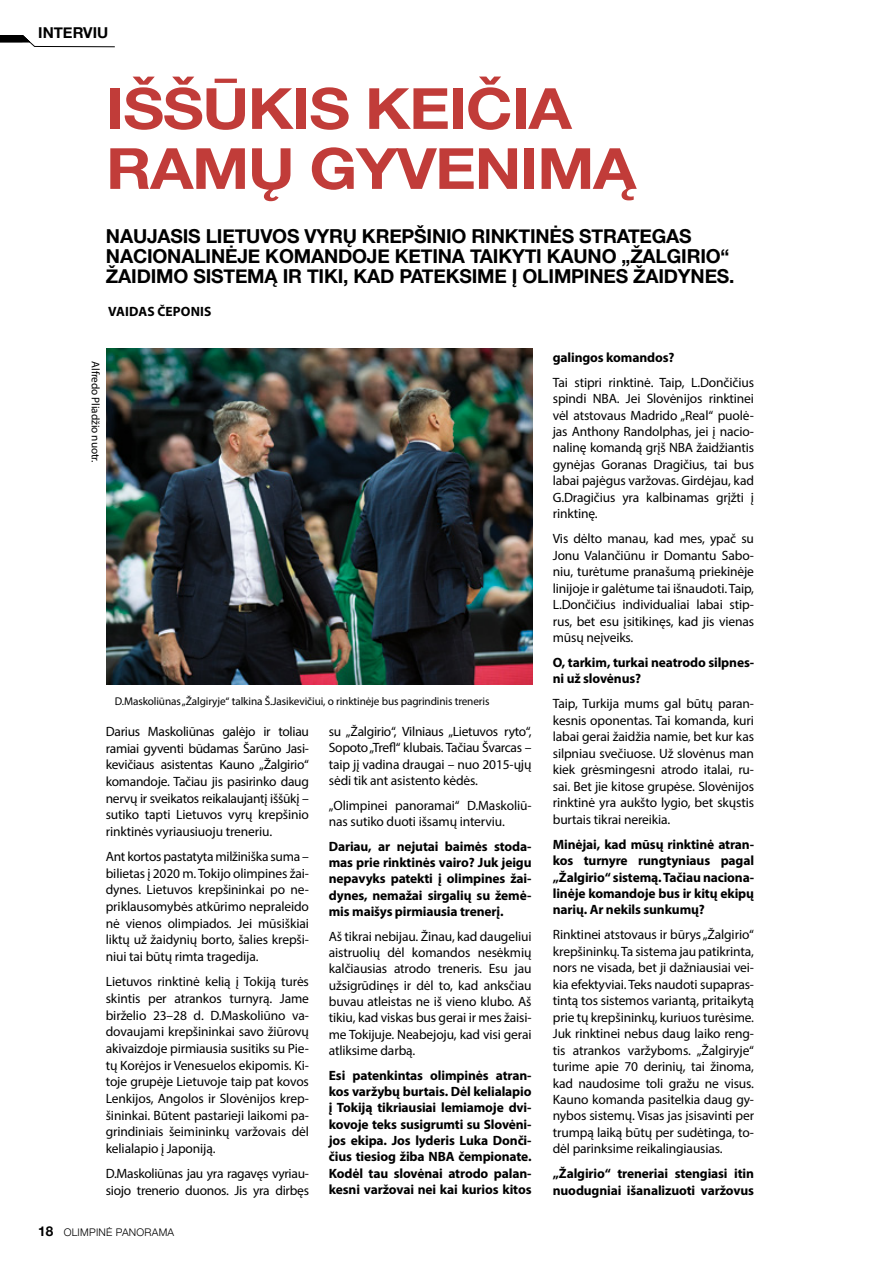
<style>
.page{position:relative;width:893px;height:1263px;background:#fff}
.page>*{position:absolute;margin:0;border:0;box-sizing:border-box;transform-origin:0 0}
.t1{font:700 56.85px/60px "Helvetica Neue";letter-spacing:-.02em;color:#c13c39;scale:1.11 1}
.t2{font:700 19.2px/20.1px "Helvetica Neue";letter-spacing:-.01em;color:#000}
.t3{font:700 15px "Helvetica Neue";color:#000}
.t4{font:13.5px/16.5px "Myriad Pro";letter-spacing:-.01em;color:#000;text-align:justify}
.t5{font:700 13.5px/16.4px "Myriad Pro";letter-spacing:-.01em;color:#000;text-align:justify}
.t6{font:700 13.5px "Myriad Pro";letter-spacing:.01em;color:#000}
.t7{font:11.25px "Myriad Pro";letter-spacing:-.01em;color:#000}
.t8{font:300 10.5px "Helvetica Neue";letter-spacing:.025em;color:#000}
.s1{font-weight:700;font-size:13.5px}
</style>
<div class="page">
<svg style="left:0;top:35px;width:115px;height:13px"></svg>
<img style="left:106px;top:349px;width:427px;height:336px">
<p class="t3" style="left:38px;top:21px;width:71px">INTERVIU</p>
<h1 class="t1" style="left:106px;top:80px;width:479px">IŠŠŪKIS KEIČIA<br>RAMŲ GYVENIMĄ</h1>
<h2 class="t2" style="left:106px;top:227px;width:630px">NAUJASIS LIETUVOS VYRŲ KREPŠINIO RINKTINĖS STRATEGAS<br>NACIONALINĖJE KOMANDOJE KETINA TAIKYTI KAUNO „ŽALGIRIO“<br>ŽAIDIMO SISTEMĄ IR TIKI, KAD PATEKSIME Į OLIMPINES ŽAIDYNES.</h2>
<p class="t6" style="left:108px;top:303px;width:105px">VAIDAS ČEPONIS</p>
<p class="t7" style="left:103px;top:361px;width:103px;rotate:90deg">Alfredo Pliadžio nuotr.</p>
<p class="t7" style="left:115px;top:694px;width:376px">D.Maskoliūnas „Žalgiryje“ talkina Š.Jasikevičiui, o rinktinėje bus pagrindinis treneris</p>
<p class="t4" style="left:106px;top:723px;width:205px">Darius Maskoliūnas galėjo ir toliau ramiai gyventi būdamas Šarūno Jasi&shy;kevičiaus asistentas Kauno „Žalgirio“ komandoje. Tačiau jis pasirinko daug nervų ir sveikatos reikalaujantį iššūkį – sutiko tapti Lietuvos vyrų krepšinio rinktinės vyriausiuoju treneriu.</p>
<p class="t4" style="left:106px;top:848px;width:205px">Ant kortos pastatyta milžiniška suma – bilietas į 2020 m. Tokijo olimpines žai&shy;dynes. Lietuvos krepšininkai po ne&shy;priklausomybės atkūrimo nepraleido nė vienos olimpiados. Jei mūsiškiai liktų už žaidynių borto, šalies krepši&shy;niui tai būtų rimta tragedija.</p>
<p class="t4" style="left:106px;top:973px;width:205px">Lietuvos rinktinė kelią į Tokiją turės skintis per atrankos turnyrą. Jame birželio 23–28 d. D.Maskoliūno va&shy;dovaujami krepšininkai savo žiūrovų akivaizdoje pirmiausia susitiks su Pie&shy;tų Korėjos ir Venesuelos ekipomis. Ki&shy;toje grupėje Lietuvoje taip pat kovos Lenkijos, Angolos ir Slovėnijos krep&shy;šininkai. Būtent pastarieji laikomi pa&shy;grindiniais šeimininkų varžovais dėl kelialapio į Japoniją.</p>
<p class="t4" style="left:106px;top:1165px;width:205px">D.Maskoliūnas jau yra ragavęs vyriau&shy;siojo trenerio duonos. Jis yra dirbęs</p>
<p class="t8" style="left:38px;top:1224px;width:137px"><span class="s1">18</span> OLIMPINĖ PANORAMA</p>
<p class="t4" style="left:329px;top:723px;width:204px">su „Žalgirio“, Vilniaus „Lietuvos ryto“, Sopoto „Trefl“ klubais. Tačiau Švarcas – taip jį vadina draugai – nuo 2015-ųjų sėdi tik ant asistento kėdės.</p>
<p class="t4" style="left:329px;top:797px;width:204px">„Olimpinei panoramai“ D.Maskoliū&shy;nas sutiko duoti išsamų interviu.</p>
<p class="t5" style="left:329px;top:837px;width:204px">Dariau, ar nejutai baimės stoda&shy;mas prie rinktinės vairo? Juk jeigu nepavyks patekti į olimpines žai&shy;dynes, nemažai sirgalių su žemė&shy;mis maišys pirmiausia trenerį.</p>
<p class="t4" style="left:329px;top:928px;width:204px">Aš tikrai nebijau. Žinau, kad daugeliui aistruolių dėl komandos nesėkmių kalčiausias atrodo treneris. Esu jau užsigrūdinęs ir dėl to, kad anksčiau buvau atleistas ne iš vieno klubo. Aš tikiu, kad viskas bus gerai ir mes žaisi&shy;me Tokijuje. Neabejoju, kad visi gerai atliksime darbą.</p>
<p class="t5" style="left:329px;top:1067px;width:204px">Esi patenkintas olimpinės atran&shy;kos varžybų burtais. Dėl kelialapio į Tokiją tikriausiai lemiamoje dvi&shy;kovoje teks susigrumti su Slovėni&shy;jos ekipa. Jos lyderis Luka Donči&shy;čius tiesiog žiba NBA čempionate.<br>Kodėl tau slovėnai atrodo palan&shy;kesni varžovai nei kai kurios kitos</p>
<p class="t5" style="left:553px;top:348px;width:123px">galingos komandos?</p>
<p class="t4" style="left:553px;top:374px;width:203px">Tai stipri rinktinė. Taip, L.Dončičius spindi NBA. Jei Slovėnijos rinktinei vėl atstovaus Madrido „Real“ puolė&shy;jas Anthony Randolphas, jei į nacio&shy;nalinę komandą grįš NBA žaidžiantis gynėjas Goranas Dragičius, tai bus labai pajėgus varžovas. Girdėjau, kad G.Dragičius yra kalbinamas grįžti į rinktinę.</p>
<p class="t4" style="left:553px;top:530px;width:203px">Vis dėlto manau, kad mes, ypač su Jonu Valančiūnu ir Domantu Sabo&shy;niu, turėtume pranašumą priekinėje linijoje ir galėtume tai išnaudoti. Taip, L.Dončičius individualiai labai stip&shy;rus, bet esu įsitikinęs, kad jis vienas mūsų neįveiks.</p>
<p class="t5" style="left:553px;top:654px;width:203px">O, tarkim, turkai neatrodo silpnes&shy;ni už slovėnus?</p>
<p class="t4" style="left:553px;top:695px;width:203px">Taip, Turkija mums gal būtų paran&shy;kesnis oponentas. Tai komanda, kuri labai gerai žaidžia namie, bet kur kas silpniau svečiuose. Už slovėnus man kiek grėsmingesni atrodo italai, ru&shy;sai. Bet jie kitose grupėse. Slovėnijos rinktinė yra aukšto lygio, bet skųstis burtais tikrai nereikia.</p>
<p class="t5" style="left:553px;top:835px;width:203px">Minėjai, kad mūsų rinktinė atran&shy;kos turnyre rungtyniaus pagal „Žalgirio“ sistemą. Tačiau naciona&shy;linėje komandoje bus ir kitų ekipų narių. Ar nekils sunkumų?</p>
<p class="t4" style="left:553px;top:926px;width:203px">Rinktinei atstovaus ir būrys „Žalgirio“ krepšininkų. Ta sistema jau patikrinta, nors ne visada, bet ji dažniausiai vei&shy;kia efektyviai. Teks naudoti supapras&shy;tintą tos sistemos variantą, pritaikytą prie tų krepšininkų, kuriuos turėsime.<br>Juk rinktinei nebus daug laiko reng&shy;tis atrankos varžyboms. „Žalgiryje“ turime apie 70 derinių, tai žinoma, kad naudosime toli gražu ne visus.<br>Kauno komanda pasitelkia daug gy&shy;nybos sistemų. Visas jas įsisavinti per trumpą laiką būtų per sudėtinga, to&shy;dėl parinksime reikalingiausias.</p>
<p class="t5" style="left:553px;top:1165px;width:203px">„Žalgirio“ treneriai stengiasi itin nuodugniai išanalizuoti varžovus</p>
</div>
